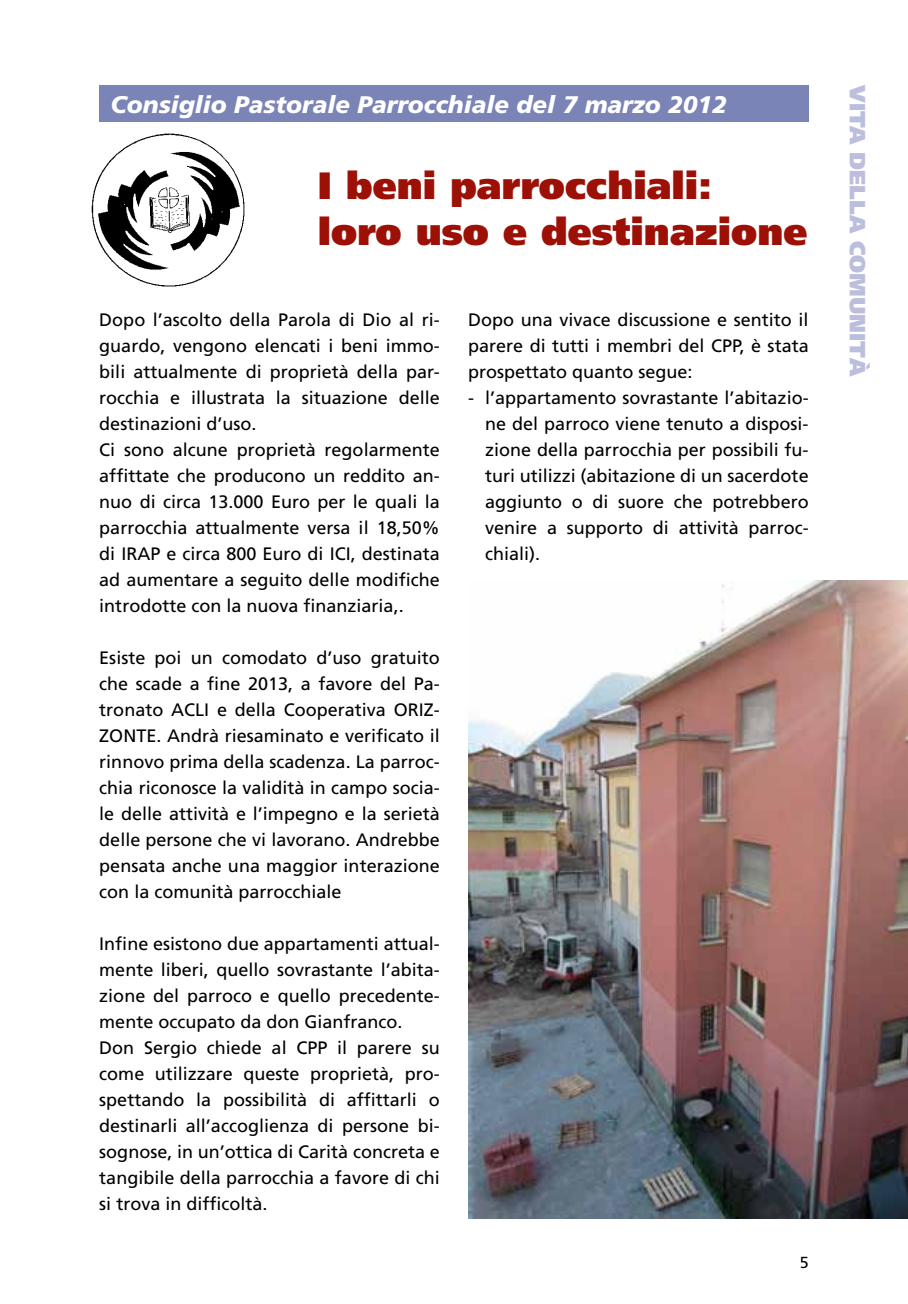
<style>
.page{position:relative;width:908px;height:1304px;background:#fff}
.page>*{position:absolute;margin:0;border:0;box-sizing:border-box;transform-origin:0 0}
.t1{font:900 38px/45.6px "Frutiger";color:#9c1006}
.t2{font:italic 900 24px "Frutiger";color:#fff}
.t3{font:900 22px "Frutiger";color:#bbbedc}
.t4{font:18px/26px "Frutiger";color:#000;text-align:justify}
.t5{font:16px "Frutiger";color:#000}
</style>
<div class="page">
<div style="left:99px;top:85px;width:709px;height:37px;background:#7b84b6"></div>
<img style="left:91px;top:133px;width:154px;height:154px">
<img style="left:468px;top:580px;width:439px;height:639px">
<h2 class="t2" style="left:111px;top:90px;width:617px">Consiglio Pastorale Parrocchiale del 7 marzo 2012</h2>
<p class="t3" style="left:870px;top:85px;width:293px;rotate:90deg">vita della comunità</p>
<h1 class="t1" style="left:317px;top:162px;width:491px">I beni parrocchiali:<br>loro uso e destinazione</h1>
<p class="t4" style="left:468px;top:306px;width:342px">Dopo una vivace discussione e sentito il parere di tutti i membri del CPP, è stata prospettato quanto segue:</p>
<p class="t4" style="left:485px;top:384px;width:325px;text-indent:-17px">- l’appartamento sovrastante l’abitazio&shy;ne del parroco viene tenuto a disposi&shy;zione della parrocchia per possibili fu&shy;turi utilizzi (abitazione di un sacerdote aggiunto o di suore che potrebbero venire a supporto di attività parroc&shy;chiali).</p>
<p class="t4" style="left:99px;top:306px;width:342px;text-align:left">Dopo l’ascolto della Parola di Dio al ri&shy;guardo, vengono elencati i beni immo&shy;bili attualmente di proprietà della par&shy;rocchia e illustrata la situazione delle destinazioni d’uso.<br>Ci sono alcune proprietà regolarmente affittate che producono un reddito an&shy;nuo di circa 13.000 Euro per le quali la parrocchia attualmente versa il 18,50% di IRAP e circa 800 E uro di ICI, destinata ad aumentare a seguito delle modifiche introdotte con la nuova finanziaria,.</p>
<p class="t4" style="left:99px;top:644px;width:342px">Esiste poi un comodato d’uso gratuito che scade a fine 2013, a favore del Pa&shy;tronato ACLI</p>
<p class="t4" style="left:217px;top:696px;width:224px">e della Cooperativa ORIZ-</p>
<p class="t4" style="left:99px;top:722px;width:342px;text-indent:57px">. Andrà riesaminato e verificato il rinnovo prima della scadenza. La parroc&shy;chia riconosce la validità in campo socia&shy;le delle attività e l’impegno e la serietà delle persone che vi lavorano. Andrebbe pensata anche una maggior interazione con la comunità parrocchiale</p>
<p class="t4" style="left:99px;top:930px;width:342px;text-align:left">I nfine esistono due appartamenti attual&shy;mente liberi, quello sovrastante l’abita&shy;zione del parroco e quello precedente&shy;mente occupato da don Gianfranco.<br>Don Sergio chiede al CPP il parere su come utilizzare queste proprietà, pro&shy;spettando la possibilità di affittarli o destinarli all’accoglienza di persone bi&shy;sognose, in un’ottica di Carità concreta e tangibile della parrocchia a favore di chi si trova in difficoltà.</p>
<p class="t4" style="left:99px;top:722px;width:23px">ZONTE</p>
<p class="t5" style="left:799px;top:1253px;width:10px">5</p>
</div>
